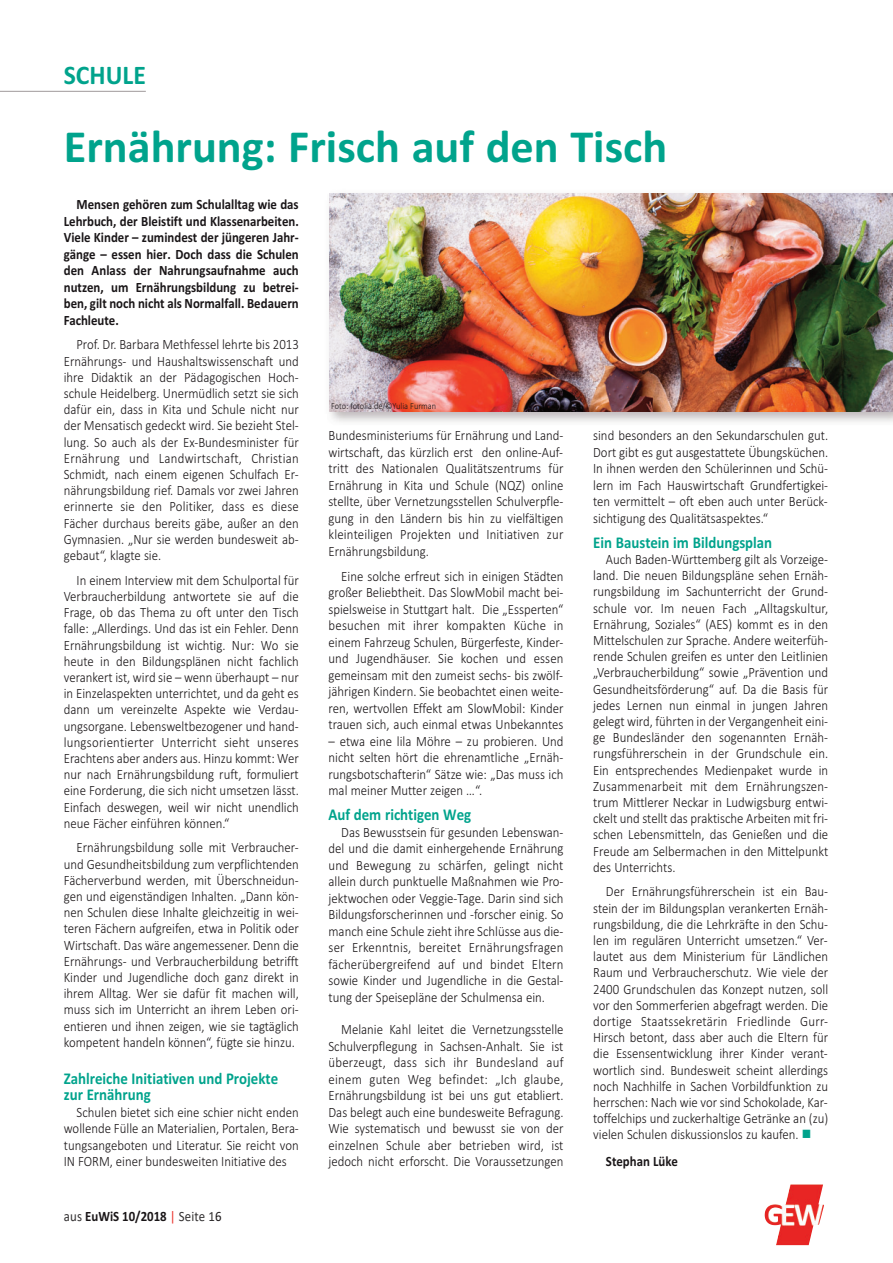
<style>
.page{position:relative;width:893px;height:1263px;background:#fff}
.page>*{position:absolute;margin:0;border:0;box-sizing:border-box;transform-origin:0 0}
.t1{font:700 46.35px "Calibri";color:#00a38c}
.t2{font:700 27px "Calibri";color:#00a38c;scale:.95 1}
.t3{font:700 16.5px/16.5px "Calibri";color:#00a38c;scale:.9 1}
.t4{font:300 14.25px/16.2px "Calibri";color:#191517;text-align:justify;scale:.9 1}
.t5{font:700 14.25px/16.5px "Calibri";color:#191517;text-align:justify;scale:.9 1}
.t6{font:300 9.3px "Calibri";color:#191517;scale:.9 1}
.s1{color:#00a38c}
.s2{font-weight:400;color:#333132}
.s3{font-weight:400;color:#ea2a24}
.s4{font-weight:400}
</style>
<div class="page">
<hr style="left:0;top:91px;width:146px;height:1px;background:#9f999a">
<img style="left:764px;top:1203px;width:22px;height:13px">
<img style="left:329px;top:193px;width:563px;height:238px">
<svg style="left:330px;top:430px;width:24px;height:1px"></svg>
<img style="left:330px;top:193px;width:562px;height:218px">
<p class="t2" style="left:64px;top:66px;width:88px">SCHULE</p>
<p class="t1" style="left:64px;top:131px;width:605px">Ernährung: Frisch auf den Tisch</p>
<p class="t5" style="left:64px;top:197px;width:262px;text-indent:13px">Mensen gehören zum Schulalltag wie das Lehrbuch, der Bleistift und Klassenarbeiten.<br>Viele Kinder – zumindest der jüngeren Jahr‐ gänge – essen hier. Doch dass die Schulen den Anlass der Nahrungsaufnahme auch nutzen, um Ernährungsbildung zu betrei‐ ben, gilt noch nicht als Normalfall. Bedauern Fachleute.</p>
<p class="t4" style="left:64px;top:338px;width:263px;text-indent:13px">Prof. Dr. Barbara Methfessel lehrte bis 2013<br>Ernährungs- und Haushaltswissenschaft und ihre Didaktik an der Pädagogischen Hoch&shy;schule Heidelberg. Unermüdlich setzt sie sich dafür ein, dass in Kita und Schule nicht nur der Mensatisch gedeckt wird. Sie bezieht Stel&shy;lung. So auch als der Ex-Bundesminister für Ernährung und Landwirtschaft, Christian Schmidt, nach einem eigenen Schulfach Er&shy;nährungsbildung rief. Damals vor zwei Jahren erinnerte sie den Politiker, dass es diese Fächer durchaus bereits gäbe, außer an den Gymnasien. „Nur sie werden bundesweit ab&shy;gebaut“, klagte sie.</p>
<p class="t4" style="left:64px;top:573px;width:263px;text-indent:13px">In einem Interview mit dem Schulportal für Verbraucherbildung antwortete sie auf die Frage, ob das Thema zu oft unter den Tisch falle: „Allerdings. Und das ist ein Fehler. Denn Ernährungsbildung ist wichtig. Nur: Wo sie heute in den Bildungsplänen nicht fachlich verankert ist, wird sie – wenn überhaupt – nur in Einzelaspekten unterrichtet, und da geht es dann um vereinzelte Aspekte wie Verdau&shy;ungsorgane. Lebensweltbezogener und hand&shy;lungsorientierter Unterricht sieht unseres Erachtens aber anders aus. Hinzu kommt: Wer nur nach Ernährungsbildung ruft, formuliert eine Forderung, die sich nicht umsetzen lässt.<br>Einfach deswegen, weil wir nicht unendlich neue Fächer einführen können.“</p>
<p class="t4" style="left:64px;top:841px;width:263px;text-indent:13px">Ernährungsbildung solle mit Verbraucher&shy;und Gesundheitsbildung zum verpflichtenden Fächerverbund werden, mit Überschneidun&shy;gen und eigenständigen Inhalten. „Dann kön&shy;nen Schulen diese Inhalte gleichzeitig in wei&shy;teren Fächern aufgreifen, etwa in Politik oder Wirtschaft. Das wäre angemessener. Denn die Ernährungs- und Verbraucherbildung betrifft Kinder und Jugendliche doch ganz direkt in ihrem Alltag. Wer sie dafür fit machen will, muss sich im Unterricht an ihrem Leben ori&shy;entieren und ihnen zeigen, wie sie tagtäglich kompetent handeln können“, fügte sie hinzu.</p>
<p class="t3" style="left:64px;top:1071px;width:240px">Zahlreiche Initiativen und Projekte zur Ernährung</p>
<p class="t4" style="left:64px;top:1105px;width:263px;text-indent:13px">Schulen bietet sich eine schier nicht enden wollende Fülle an Materialien, Portalen, Bera&shy;tungsangeboten und Literatur. Sie reicht von IN FORM, einer bundesweiten Initiative des</p>
<p class="t6" style="left:331px;top:403px;width:118px">Foto: fotolia.de/©Yulia Furman</p>
<p class="t4" style="left:328px;top:428px;width:263px">Bundesministeriums für Ernährung und Land&shy;wirtschaft, das kürzlich erst den online-Auf&shy;tritt des Nationalen Qualitätszentrums für Ernährung in Kita und Schule (NQZ) online stellte, über Vernetzungsstellen Schulverpfle&shy;gung in den Ländern bis hin zu vielfältigen kleinteiligen Projekten und Initiativen zur Ernährungsbildung.</p>
<p class="t4" style="left:328px;top:569px;width:263px;text-indent:13px">Eine solche erfreut sich in einigen Städten großer Beliebtheit. Das SlowMobil macht bei&shy;spielsweise in Stuttgart halt. Die „Essperten“ besuchen mit ihrer kompakten Küche in einem Fahrzeug Schulen, Bürgerfeste, Kinder&shy;und Jugendhäuser. Sie kochen und essen gemeinsam mit den zumeist sechs- bis zwölf&shy;jährigen Kindern. Sie beobachtet einen weite&shy;ren, wertvollen Effekt am SlowMobil: Kinder trauen sich, auch einmal etwas Unbekanntes</p>
<p class="t4" style="left:328px;top:734px;width:263px">– etwa eine lila Möhre – zu probieren. Und nicht selten hört die ehrenamtliche „Ernäh&shy;rungsbotschafterin“ Sätze wie: „Das muss ich mal meiner Mutter zeigen …“.</p>
<p class="t3" style="left:328px;top:808px;width:160px">Auf dem richtigen Weg</p>
<p class="t4" style="left:328px;top:825px;width:263px;text-indent:13px">Das Bewusstsein für gesunden Lebenswan&shy;del und die damit einhergehende Ernährung und Bewegung zu schärfen, gelingt nicht allein durch punktuelle Maßnahmen wie Pro&shy;jektwochen oder Veggie-Tage. Darin sind sich Bildungsforscherinnen und -forscher einig. So manch eine Schule zieht ihre Schlüsse aus die&shy;ser Erkenntnis, bereitet Ernährungsfragen fächerübergreifend auf und bindet Eltern sowie Kinder und Jugendliche in die Gestal&shy;tung der Speisepläne der Schulmensa ein.</p>
<p class="t4" style="left:328px;top:1022px;width:263px;text-indent:13px">Melanie Kahl leitet die Vernetzungsstelle Schulverpflegung in Sachsen-Anhalt. Sie ist überzeugt, dass sich ihr Bundesland auf einem guten Weg befindet: „Ich glaube, Ernährungsbildung ist bei uns gut etabliert.<br>Das belegt auch eine bundesweite Befragung.<br>Wie systematisch und bewusst sie von der einzelnen Schule aber betrieben wird, ist jedoch nicht erforscht. Die Voraussetzungen</p>
<p class="t4" style="left:593px;top:428px;width:263px">sind besonders an den Sekundarschulen gut.<br>Dort gibt es gut ausgestattete Übungsküchen.<br>In ihnen werden den Schülerinnen und Schü&shy;lern im Fach Hauswirtschaft Grundfertigkei&shy;ten vermittelt – oft eben auch unter Berück&shy;sichtigung des Qualitätsaspektes.“</p>
<p class="t3" style="left:593px;top:535px;width:200px">Ein Baustein im Bildungsplan</p>
<p class="t4" style="left:593px;top:552px;width:263px;text-indent:13px">Auch Baden-Württemberg gilt als Vorzeige&shy;land. Die neuen Bildungspläne sehen Ernäh&shy;rungsbildung im Sachunterricht der Grund&shy;schule vor. Im neuen Fach „Alltagskultur, Ernährung, Soziales“ (AES) kommt es in den Mittelschulen zur Sprache. Andere weiterfüh&shy;rende Schulen greifen es unter den Leitlinien „Verbraucherbildung“ sowie „Prävention und Gesundheitsförderung“ auf. Da die Basis für jedes Lernen nun einmal in jungen Jahren gelegt wird, führten in der Vergangenheit eini&shy;ge Bundesländer den sogenannten Ernäh&shy;rungsführerschein in der Grundschule ein.<br>Ein entsprechendes Medienpaket wurde in Zusammenarbeit mit dem Ernährungszen&shy;trum Mittlerer Neckar in Ludwigsburg entwi&shy;ckelt und stellt das praktische Arbeiten mit fri&shy;schen Lebensmitteln, das Genießen und die Freude am Selbermachen in den Mittelpunkt des Unterrichts.</p>
<p class="t4" style="left:593px;top:885px;width:263px;text-indent:13px">Der Ernährungsführerschein ist ein Bau&shy;stein der im Bildungsplan verankerten Ernäh&shy;rungsbildung, die die Lehrkräfte in den Schu&shy;len im regulären Unterricht umsetzen.“ Ver&shy;lautet aus dem Ministerium für Ländlichen Raum und Verbraucherschutz. Wie viele der 2400 Grundschulen das Konzept nutzen, soll vor den Sommerferien abgefragt werden. Die dortige Staatssekretärin Friedlinde Gurr-Hirsch betont, dass aber auch die Eltern für die Essensentwicklung ihrer Kinder verant&shy;wortlich sind. Bundesweit scheint allerdings noch Nachhilfe in Sachen Vorbildfunktion zu herrschen: Nach wie vor sind Schokolade, Kar&shy;toffelchips und zuckerhaltige Getränke an (zu) vielen Schulen diskussionslos zu kaufen. <span class="s1">■</span></p>
<p class="t5" style="left:606px;top:1154px;width:82px">Stephan Lüke</p>
<p class="t5" style="left:64px;top:1210px;width:177px"><span class="s2">aus</span> EuWiS 10/2018 <span class="s3">|</span> <span class="s2">Seite 1</span><span class="s4">6</span></p>
</div>
